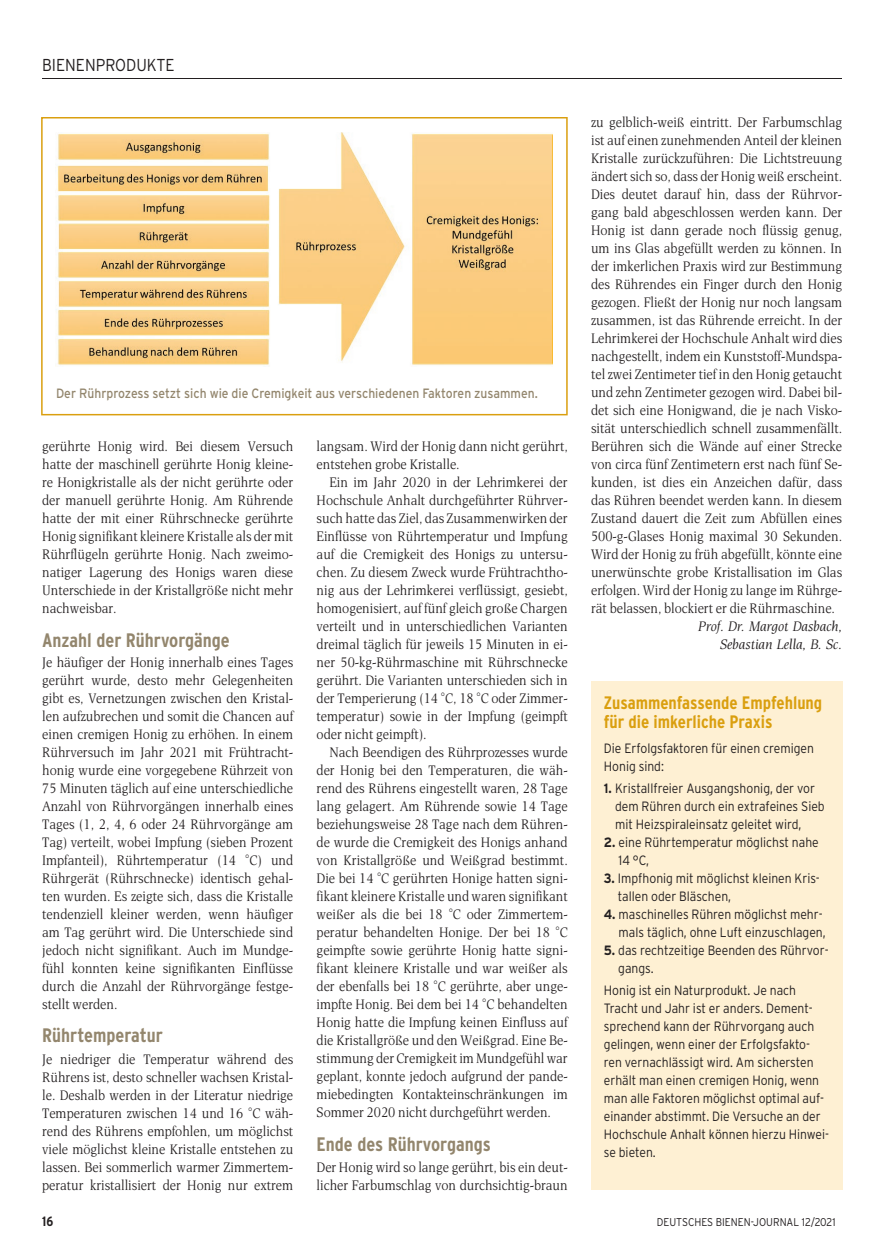
<style>
.page{position:relative;width:895px;height:1259px;background:#fff}
.page>*{position:absolute;margin:0;border:0;box-sizing:border-box;transform-origin:0 0}
.t1{font:700 condensed 19.5px "Interstate";color:#93866d}
.t2{font:700 condensed 18px/19.5px "Interstate";color:#da9f0f}
.t3{font:300 17.25px "Interstate";color:#231f20;scale:.9 1}
.t4{font:14.7px/18px "Esperanto OTF Regular 2";color:#231f20;text-align:justify;scale:.9 1}
.t5{font:italic 14.7px/18px "Esperanto OTF";color:#231f20;text-align:right}
.t6{font:300 13.5px/18px "Interstate";color:#231f20;scale:.9 1}
.t7{font:13.5px "Interstate";color:#93866d;scale:.9 1}
.t8{font:700 condensed 13.5px "Interstate";color:#231f20}
.t9{font:300 11.25px "Interstate";color:#231f20;scale:.9 1}
.s1{font-weight:700}
</style>
<div class="page">
<hr style="left:42px;top:78px;width:800px;height:1px;background:#231f20">
<svg style="left:41px;top:117px;width:526px;height:298px"></svg>
<img style="left:56px;top:132px;width:496px;height:234px">
<div style="left:591px;top:681px;width:251px;height:508px;background:#fef0d3"></div>
<p class="t3" style="left:42px;top:55px;width:149px">BIENENPRODUKTE</p>
<p class="t7" style="left:56px;top:385px;width:536px">Der Rührprozess setzt sich wie die Cremigkeit aus verschiedenen Faktoren zusammen.</p>
<p class="t4" style="left:42px;top:437px;width:280px">gerührte Honig wird. Bei diesem Versuch hatte der maschinell gerührte Honig kleine&shy;re Honigkristalle als der nicht gerührte oder der manuell gerührte Honig. Am Rührende hatte der mit einer Rührschnecke gerührte Honig signifikant kleinere Kristalle als der mit Rührflügeln gerührte Honig. Nach zweimo&shy;natiger Lagerung des Honigs waren diese Unterschiede in der Kristallgröße nicht mehr nachweisbar.</p>
<h1 class="t1" style="left:42px;top:628px;width:189px">Anzahl der Rührvorgänge</h1>
<p class="t4" style="left:42px;top:653px;width:280px">Je häufiger der Honig innerhalb eines Tages gerührt wurde, desto mehr Gelegenheiten gibt es, Vernetzungen zwischen den Kristal&shy;len aufzubrechen und somit die Chancen auf einen cremigen Honig zu erhöhen. In einem Rührversuch im Jahr 2021 mit Frühtracht&shy;honig wurde eine vorgegebene Rührzeit von 75 Minuten täglich auf eine unterschiedliche Anzahl von Rührvorgängen innerhalb eines Tages (1, 2, 4, 6 oder 24 Rührvorgänge am Tag) verteilt, wobei Impfung (sieben Prozent Impfanteil), Rührtemperatur (14 °C) und Rührgerät (Rührschnecke) identisch gehal&shy;ten wurden. Es zeigte sich, dass die Kristalle tendenziell kleiner werden, wenn häufiger am Tag gerührt wird. Die Unterschiede sind jedoch nicht signifikant. Auch im Mundge&shy;fühl konnten keine signifikanten Einflüsse durch die Anzahl der Rührvorgänge festge&shy;stellt werden.</p>
<h1 class="t1" style="left:42px;top:1023px;width:122px">Rührtemperatur</h1>
<p class="t4" style="left:42px;top:1049px;width:280px">Je niedriger die Temperatur während des Rührens ist, desto schneller wachsen Kristal&shy;le. Deshalb werden in der Literatur niedrige Temperaturen zwischen 14 und 16 °C wäh&shy;rend des Rührens empfohlen, um möglichst viele möglichst kleine Kristalle entstehen zu lassen. Bei sommerlich warmer Zimmertem&shy;peratur kristallisiert der Honig nur extrem</p>
<p class="t4" style="left:316px;top:437px;width:280px">langsam. Wird der Honig dann nicht gerührt, entstehen grobe Kristalle.</p>
<p class="t4" style="left:316px;top:473px;width:280px;text-indent:13px">Ein im Jahr 2020 in der Lehrimkerei der Hochschule Anhalt durchgeführter Rührver&shy;such hatte das Ziel, das Zusammenwirken der Einflüsse von Rührtemperatur und Impfung auf die Cremigkeit des Honigs zu untersu&shy;chen. Zu diesem Zweck wurde Frühtrachtho&shy;nig aus der Lehrimkerei verflüssigt, gesiebt, homogenisiert, auf fünf gleich große Chargen verteilt und in unterschiedlichen Varianten dreimal täglich für jeweils 15 Minuten in ei&shy;ner 50-kg-Rührmaschine mit Rührschnecke gerührt. Die Varianten unterschieden sich in der Temperierung (14 °C, 18 °C oder Zimmer&shy;temperatur) sowie in der Impfung (geimpft oder nicht geimpft).</p>
<p class="t4" style="left:316px;top:743px;width:280px;text-indent:13px">Nach Beendigen des Rührprozesses wurde der Honig bei den Temperaturen, die wäh&shy;rend des Rührens eingestellt waren, 28 Tage lang gelagert. Am Rührende sowie 14 Tage beziehungsweise 28 Tage nach dem Rühren&shy;de wurde die Cremigkeit des Honigs anhand von Kristallgröße und Weißgrad bestimmt.<br>Die bei 14 °C gerührten Honige hatten signi&shy;fikant kleinere Kristalle und waren signifikant weißer als die bei 18 °C oder Zimmertem&shy;peratur behandelten Honige. Der bei 18 °C geimpfte sowie gerührte Honig hatte signi&shy;fikant kleinere Kristalle und war weißer als der ebenfalls bei 18 °C gerührte, aber unge&shy;impfte Honig. Bei dem bei 14 °C behandelten Honig hatte die Impfung keinen Einfluss auf die Kristallgröße und den Weißgrad. Eine Be&shy;stimmung der Cremigkeit im Mundgefühl war geplant, konnte jedoch aufgrund der pande&shy;miebedingten Kontakteinschränkungen im Sommer 2020 nicht durchgeführt werden.</p>
<h1 class="t1" style="left:316px;top:1132px;width:176px">Ende des Rührvorgangs</h1>
<p class="t4" style="left:316px;top:1157px;width:280px">Der Honig wird so lange gerührt, bis ein deut&shy;licher Farbumschlag von durchsichtig-braun</p>
<p class="t4" style="left:591px;top:113px;width:280px">zu gelblich-weiß eintritt. Der Farbumschlag ist auf einen zunehmenden Anteil der kleinen Kristalle zurückzuführen: Die Lichtstreuung ändert sich so, dass der Honig weiß erscheint.<br>Dies deutet darauf hin, dass der Rührvor&shy;gang bald abgeschlossen werden kann. Der Honig ist dann gerade noch flüssig genug, um ins Glas abgefüllt werden zu können. In der imkerlichen Praxis wird zur Bestimmung des Rührendes ein Finger durch den Honig gezogen. Fließt der Honig nur noch langsam zusammen, ist das Rührende erreicht. In der Lehrimkerei der Hochschule Anhalt wird dies nachgestellt, indem ein Kunststoff-Mundspa&shy;tel zwei Zentimeter tief in den Honig getaucht und zehn Zentimeter gezogen wird. Dabei bil&shy;det sich eine Honigwand, die je nach Visko&shy;sität unterschiedlich schnell zusammenfällt.<br>Berühren sich die Wände auf einer Strecke von circa fünf Zentimetern erst nach fünf Se&shy;kunden, ist dies ein Anzeichen dafür, dass das Rühren beendet werden kann. In diesem Zustand dauert die Zeit zum Abfüllen eines 500-g-Glases Honig maximal 30 Sekunden.<br>Wird der Honig zu früh abgefüllt, könnte eine unerwünschte grobe Kristallisation im Glas erfolgen. Wird der Honig zu lange im Rührge&shy;rät belassen, blockiert er die Rührmaschine.</p>
<p class="t5" style="left:697px;top:617px;width:146px">Prof. Dr. Margot Dasbach,<br>Sebastian Lella, B. Sc.</p>
<p class="t2" style="left:603px;top:692px;width:220px">Zusammenfassende Empfehlung für die imkerliche Praxis</p>
<p class="t6" style="left:603px;top:739px;width:235px">Die Erfolgsfaktoren für einen cremigen<br>Honig sind:</p>
<p class="t6" style="left:615px;top:779px;width:234px;text-indent:-11px"><span class="s1">1.</span> Kristallfreier Ausgangshonig, der vor dem Rühren durch ein extrafeines Sieb mit Heizspiraleinsatz geleitet wird,</p>
<p class="t6" style="left:618px;top:833px;width:224px;text-indent:-15px"><span class="s1">2.</span> eine Rührtemperatur möglichst nahe<br>14 °C,</p>
<p class="t6" style="left:617px;top:869px;width:226px;text-indent:-14px"><span class="s1">3.</span> Impfhonig mit möglichst kleinen Kris&shy;tallen oder Bläschen,</p>
<p class="t6" style="left:603px;top:905px;width:248px;text-align:right"><span class="s1">4.</span> maschinelles Rühren möglichst mehr&shy;mals täglich, ohne Luft einzuschlagen,</p>
<p class="t6" style="left:618px;top:941px;width:235px;text-indent:-14px"><span class="s1">5.</span> das rechtzeitige Beenden des Rührvor&shy;gangs.</p>
<p class="t6" style="left:603px;top:981px;width:252px">Honig ist ein Naturprodukt. Je nach Tracht und Jahr ist er anders. Dement&shy;sprechend kann der Rührvorgang auch gelingen, wenn einer der Erfolgsfakto&shy;ren vernachlässigt wird. Am sichersten erhält man einen cremigen Honig, wenn man alle Faktoren möglichst optimal auf&shy;einander abstimmt. Die Versuche an der Hochschule Anhalt können hierzu Hinwei&shy;se bieten.</p>
<p class="t8" style="left:42px;top:1212px;width:13px">16</p>
<p class="t9" style="left:656px;top:1215px;width:200px">DEUTSCHES BIENEN-JOURNAL 12/2021</p>
</div>
